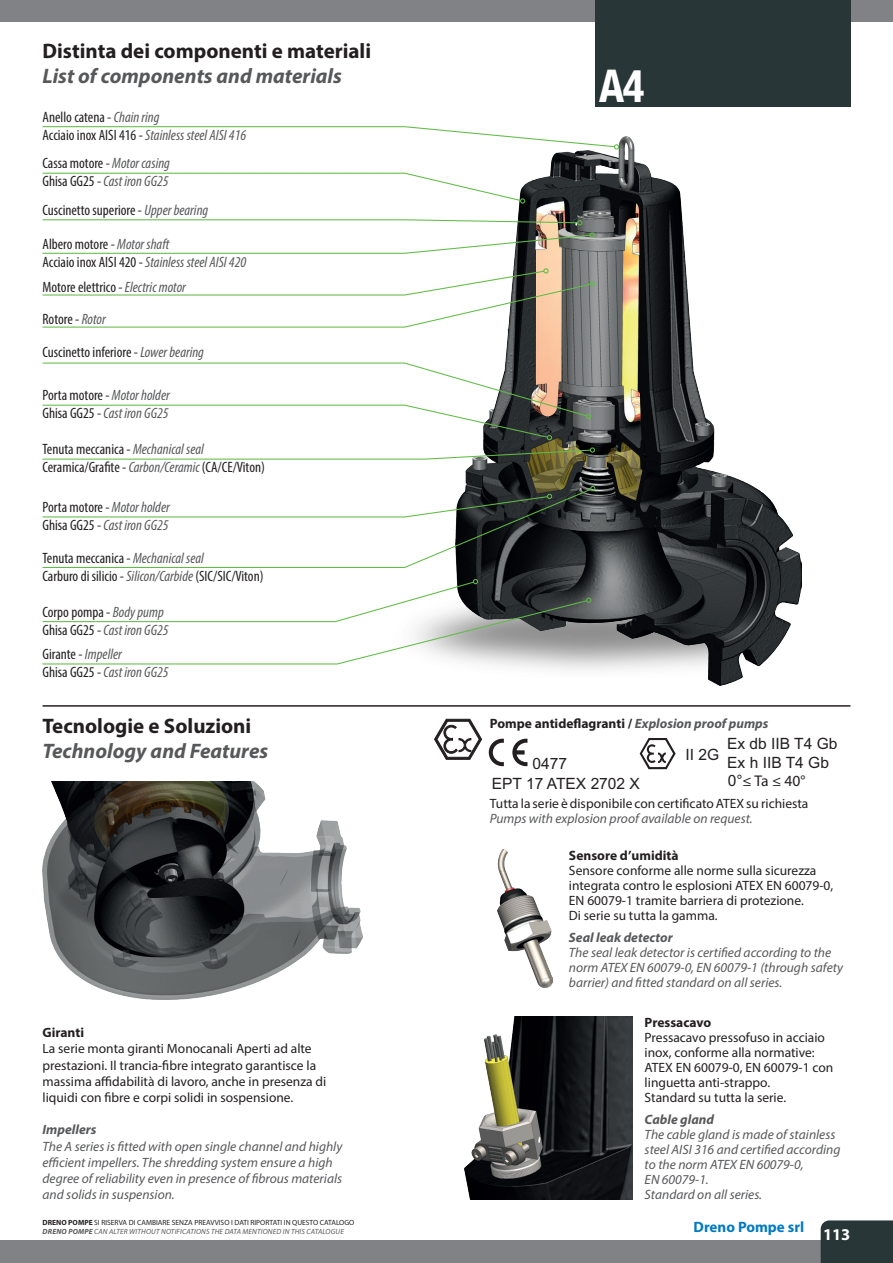
<style>
.page{position:relative;width:893px;height:1263px;background:#fff}
.page>*{position:absolute;margin:0;border:0;box-sizing:border-box;transform-origin:0 0}
.t1{font:700 condensed 45px "Helvetica Neue";color:#fff}
.t2{font:700 21px "Myriad Pro";color:#231f20}
.t3{font:italic 700 21px "Myriad Pro";color:#57585a}
.t4{font:700 16.5px "Myriad Pro";color:#fff}
.t5{font:15.6px/19.2px "Arial";color:#231f20}
.t6{font:15.6px "Myriad Pro";color:#231f20}
.t7{font:condensed 15px/18px "Myriad Pro";color:#231f20}
.t8{font:italic condensed 15px/18px "Myriad Pro";color:#57585a}
.t9{font:700 15px "Myriad Pro";color:#007ac2}
.t10{font:13.5px/15px "Myriad Pro";color:#231f20}
.t11{font:italic 13.5px/15px "Myriad Pro";color:#57585a}
.t12{font:700 13.5px "Myriad Pro";color:#231f20}
.t13{font:italic 700 13.5px "Myriad Pro";color:#57585a}
.t14{font:7.5px/9px "Myriad Pro";color:#231f20}
.s1{font-style:italic;color:#57585a}
.s2{font-style:normal;color:#231f20}
.s3{font-weight:700}
.s4{font-weight:700;font-style:italic;color:#57585a}
.s5{font-family:"Arial"}
</style>
<div class="page">
<div style="left:0;top:1241px;width:893px;height:22px;background:#808285"></div>
<div style="left:0;top:0;width:893px;height:21px;background:#808285"></div>
<div style="left:821px;top:1220px;width:72px;height:43px;background:#293638"></div>
<img style="left:456px;top:137px;width:346px;height:548px">
<svg style="left:42px;top:126px;width:577px;height:23px"></svg>
<svg style="left:42px;top:172px;width:483px;height:32px"></svg>
<svg style="left:42px;top:219px;width:540px;height:6px"></svg>
<svg style="left:42px;top:232px;width:553px;height:22px"></svg>
<svg style="left:42px;top:268px;width:553px;height:60px"></svg>
<svg style="left:42px;top:486px;width:553px;height:82px"></svg>
<svg style="left:42px;top:579px;width:549px;height:86px"></svg>
<hr style="left:43px;top:705px;width:807px;height:2px;background:#231f20">
<svg style="left:42px;top:362px;width:549px;height:78px"></svg>
<svg style="left:42px;top:447px;width:553px;height:13px"></svg>
<img style="left:43px;top:782px;width:319px;height:217px">
<img style="left:464px;top:1016px;width:168px;height:183px">
<img style="left:498px;top:850px;width:54px;height:137px">
<svg style="left:434px;top:719px;width:48px;height:40px"></svg>
<svg style="left:489px;top:739px;width:15px;height:27px"></svg>
<svg style="left:512px;top:739px;width:15px;height:27px"></svg>
<svg style="left:640px;top:738px;width:36px;height:31px"></svg>
<div style="left:595px;top:0;width:255px;height:106px;background:#293638"></div>
<h2 class="t2" style="left:43px;top:38px;width:330px">Distinta dei componenti e materiali</h2>
<h2 class="t3" style="left:43px;top:63px;width:301px">List of components and materials</h2>
<p class="t7" style="left:43px;top:108px;width:205px">Anello catena - <span class="s1">Chain ring<br></span>Acciaio inox AISI 416 - <span class="s1">Stainless steel AISI 416</span></p>
<p class="t8" style="left:43px;top:154px;width:129px"><span class="s2">Cassa motore -</span> Motor casing<br><span class="s2">Ghisa GG25 -</span> Cast iron GG25</p>
<p class="t7" style="left:43px;top:201px;width:167px">Cuscinetto superiore - <span class="s1">Upper bearing</span></p>
<p class="t7" style="left:43px;top:234px;width:205px">Albero motore - <span class="s1">Motor shaft<br></span>Acciaio inox AISI 420 - <span class="s1">Stainless steel AISI 420</span></p>
<p class="t7" style="left:43px;top:270px;width:145px;line-height:32.1px">Motore elettrico - <span class="s1">Electric motor<br></span>Rotore - <span class="s1">Rotor</span></p>
<p class="t7" style="left:43px;top:343px;width:163px">Cuscinetto inferiore - <span class="s1">Lower bearing</span></p>
<p class="t8" style="left:43px;top:386px;width:129px"><span class="s2">Porta motore -</span> Motor holder<br><span class="s2">Ghisa GG25 -</span> Cast iron GG25</p>
<p class="t7" style="left:43px;top:440px;width:224px">Tenuta meccanica - <span class="s1">Mechanical seal<br></span>Ceramica/Grafite - <span class="s1">Carbon/Ceramic</span> (CA/CE/Viton)</p>
<p class="t8" style="left:43px;top:498px;width:129px"><span class="s2">Porta motore -</span> Motor holder<br><span class="s2">Ghisa GG25 -</span> Cast iron GG25</p>
<p class="t7" style="left:43px;top:549px;width:223px">Tenuta meccanica - <span class="s1">Mechanical seal<br></span>Carburo di silicio - <span class="s1">Silicon/Carbide</span> (SIC/SIC/Viton)</p>
<p class="t7" style="left:43px;top:603px;width:128px">Corpo pompa - <span class="s1">Body pump<br></span>Ghisa GG25 - <span class="s1">Cast iron GG25</span></p>
<p class="t8" style="left:43px;top:645px;width:128px"><span class="s2">Girante -</span> Impeller<br><span class="s2">Ghisa GG25 -</span> Cast iron GG25</p>
<h2 class="t2" style="left:43px;top:712px;width:210px">Tecnologie e Soluzioni</h2>
<h2 class="t3" style="left:43px;top:737px;width:227px">Technology and Features</h2>
<p class="t12" style="left:43px;top:1024px;width:43px">Giranti</p>
<p class="t10" style="left:43px;top:1040px;width:285px;line-height:16.2px">La serie monta giranti Monocanali Aperti ad alte prestazioni. Il trancia-fibre integrato garantisce la massima affidabilità di lavoro, anche in presenza di liquidi con fibre e corpi solidi in sospensione.</p>
<p class="t13" style="left:43px;top:1121px;width:55px">Impellers</p>
<p class="t11" style="left:43px;top:1138px;width:301px;line-height:16.2px">The A series is fitted with open single channel and highly efficient impellers. The shredding system ensure a high degree of reliability even in presence of fibrous materials and solids in suspension.</p>
<p class="t14" style="left:43px;top:1218px;width:313px"><span class="s3">DRENO POMPE</span> SI RISERVA DI CAMBIARE SENZA PREAVVISO I DATI RIPORTATI IN QUESTO CATALOGO<br><span class="s4">DRENO POMPE</span> <span class="s1">CAN ALTER WITHOUT NOTIFICATIONS THE DATA MENTIONED IN THIS CATALOGUE</span></p>
<h1 class="t1" style="left:599px;top:49px;width:47px">A4</h1>
<p class="t12" style="left:490px;top:715px;width:280px">Pompe antideflagranti / <span class="s1">Explosion proof pumps</span></p>
<p class="t5" style="left:533px;top:754px;width:36px">0477</p>
<p class="t5" style="left:686px;top:745px;width:35px">II 2G</p>
<p class="t5" style="left:727px;top:734px;width:112px">Ex db IIB T4 Gb<br>Ex h IIB T4 Gb</p>
<p class="t5" style="left:492px;top:774px;width:150px">EPT 17 ATEX 2702 X</p>
<p class="t6" style="left:728px;top:771px;width:79px"><span class="s5">0°</span>≤ Ta ≤ 40°</p>
<p class="t10" style="left:490px;top:796px;width:320px">Tutta la serie è disponibile con certificato ATEX su richiesta</p>
<p class="t11" style="left:490px;top:811px;width:264px">Pumps with explosion proof available on request.</p>
<p class="t12" style="left:569px;top:846px;width:111px">Sensore d’umidità</p>
<p class="t10" style="left:569px;top:862px;width:266px">Sensore conforme alle norme sulla sicurezza integrata contro le esplosioni ATEX EN 60079-0, EN 60079-1 tramite barriera di protezione.<br>Di serie su tutta la gamma.</p>
<p class="t13" style="left:569px;top:929px;width:105px">Seal leak detector</p>
<p class="t11" style="left:569px;top:945px;width:276px">The seal leak detector is certified according to the norm ATEX EN 60079-0, EN 60079-1 (through safety barrier) and fitted standard on all series.</p>
<p class="t12" style="left:645px;top:1013px;width:68px">Pressacavo</p>
<p class="t10" style="left:645px;top:1029px;width:190px">Pressacavo pressofuso in acciaio inox, conforme alla normative:<br>ATEX EN 60079-0, EN 60079-1 con linguetta anti-strappo.<br>Standard su tutta la serie.</p>
<p class="t13" style="left:645px;top:1111px;width:71px">Cable gland</p>
<p class="t11" style="left:645px;top:1127px;width:197px">The cable gland is made of stainless steel AISI 316 and certified according to the norm ATEX EN 60079-0,<br>EN 60079-1.<br>Standard on all series.</p>
<p class="t9" style="left:694px;top:1217px;width:112px">Dreno Pompe srl</p>
<p class="t4" style="left:823px;top:1224px;width:29px">113</p>
</div>
